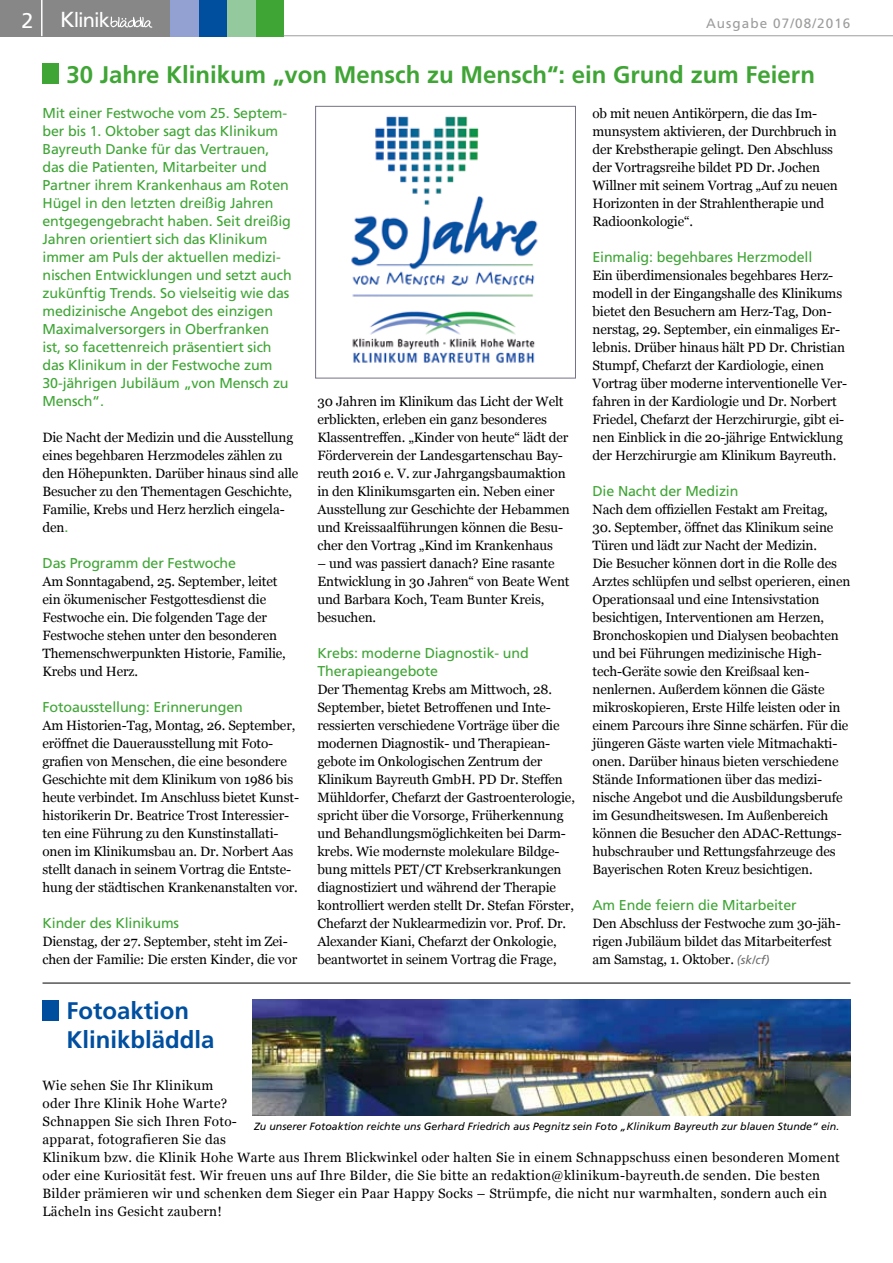
<style>
.page{position:relative;width:893px;height:1263px;background:#fff}
.page>*{position:absolute;margin:0;border:0;box-sizing:border-box;transform-origin:0 0}
.t1{font:700 24px "Frutiger";color:#3fa535}
.t2{font:700 24px/28.8px "Frutiger";color:#004f9f}
.t3{font:20.1px "Frutiger";letter-spacing:-.05em;color:#fff}
.t4{font:14.25px/18px "Frutiger";letter-spacing:-.01em;color:#3fa535}
.t5{font:13.5px/18px "Georgia";letter-spacing:-.01em;color:#000}
.t6{font:13.5px/18px "Georgia";letter-spacing:.02em;color:#000}
.t7{font:13.5px "Frutiger";letter-spacing:.08em;color:#9d9d9c}
.t8{font:italic 10.5px "Frutiger";color:#000}
.s1{font-size:21.3px}
.s2{font-size:21.75px}
.s3{font-family:"Frutiger";font-size:14.25px;color:#3fa535}
.s4{font-family:"Frutiger";font-style:italic;font-size:12px;color:#706f6f}
</style>
<div class="page">
<div style="left:255px;top:0;width:29px;height:36px;background:#3fa535"></div>
<div style="left:198px;top:0;width:29px;height:36px;background:#004f9f"></div>
<div style="left:227px;top:0;width:28px;height:36px;background:#93c99d"></div>
<div style="left:170px;top:0;width:28px;height:36px;background:#93a0d2"></div>
<div style="left:0;top:0;width:170px;height:36px;background:#878787"></div>
<svg style="left:110px;top:17px;width:42px;height:11px"></svg>
<hr style="left:41px;top:0;width:2px;height:36px;background:#fff">
<hr style="left:284px;top:35px;width:609px;height:1px;background:#9d9d9c">
<div style="left:43px;top:64px;width:16px;height:20px;background:#3fa535"></div>
<div style="left:43px;top:1000px;width:16px;height:20px;background:#004f9f"></div>
<hr style="left:43px;top:983px;width:807px;height:1px;background:#000">
<img style="left:351px;top:116px;width:187px;height:247px">
<div style="left:315px;top:106px;width:261px;height:272px;border:1px solid #757187"></div>
<img style="left:252px;top:1000px;width:598px;height:116px">
<h2 class="t3" style="left:22px;top:9px;width:90px"><span class="s1">2</span> <span class="s2">K</span>linik</h2>
<p class="t7" style="left:706px;top:15px;width:146px">Ausgabe 07/08/2016</p>
<h1 class="t1" style="left:67px;top:61px;width:750px">30 Jahre Klinikum „von Mensch zu Mensch“: ein Grund zum Feiern</h1>
<p class="t4" style="left:43px;top:104px;width:251px">Mit einer Festwoche vom 25. Septem&shy;ber bis 1. Oktober sagt das Klinikum Bayreuth Danke für das Vertrauen, das die Patienten, Mitarbeiter und Partner ihrem Krankenhaus am Roten Hügel in den letzten dreißig Jahren entgegengebracht haben. Seit dreißig Jahren orientiert sich das Klinikum immer am Puls der aktuellen medizi&shy;nischen Entwicklungen und setzt auch zukünftig Trends. So vielseitig wie das medizinische Angebot des einzigen Maximalversorgers in Oberfranken<br>ist, so facettenreich präsentiert sich das Klinikum in der Festwoche zum 30-jährigen Jubiläum „von Mensch zu Mensch“.</p>
<p class="t5" style="left:43px;top:428px;width:257px">Die Nacht der Medizin und die Ausstellung eines begehbaren Herzmodeles zählen zu den Höhepunkten. Darüber hinaus sind alle Besucher zu den Thementagen Geschichte, Familie, Krebs und Herz herzlich eingela&shy;den<span class="s3">.</span></p>
<p class="t4" style="left:43px;top:554px;width:195px">Das Programm der Festwoche</p>
<p class="t5" style="left:43px;top:572px;width:245px">Am Sonntagabend, 25. September, leitet ein ökumenischer Festgottesdienst die Festwoche ein. Die folgenden Tage der Festwoche stehen unter den besonderen Themenschwerpunkten Historie, Familie, Krebs und Herz.</p>
<p class="t4" style="left:43px;top:698px;width:202px">Fotoausstellung: Erinnerungen</p>
<p class="t5" style="left:43px;top:716px;width:258px">Am Historien-Tag, Montag, 26. September, eröffnet die Dauerausstellung mit Foto&shy;grafien von Menschen, die eine besondere Geschichte mit dem Klinikum von 1986 bis heute verbindet. Im Anschluss bietet Kunst&shy;historikerin Dr. Beatrice Trost Interessier&shy;ten eine Führung zu den Kunstinstallati&shy;onen im Klinikumsbau an. Dr. Norbert Aas stellt danach in seinem Vortrag die Entste&shy;hung der städtischen Krankenanstalten vor.</p>
<p class="t4" style="left:43px;top:914px;width:138px">Kinder des Klinikums</p>
<p class="t5" style="left:43px;top:932px;width:256px">Dienstag, der 27. September, steht im Zei&shy;chen der Familie: Die ersten Kinder, die vor</p>
<p class="t5" style="left:317px;top:392px;width:254px">30 Jahren im Klinikum das Licht der Welt erblickten, erleben ein ganz besonderes Klassentreffen. „Kinder von heute“ lädt der Förderverein der Landesgartenschau Bay&shy;reuth 2016 e. V. zur Jahrgangsbaumaktion in den Klinikumsgarten ein. Neben einer Ausstellung zur Geschichte der Hebammen und Kreissaalführungen können die Besu&shy;cher den Vortrag „Kind im Krankenhaus</p>
<p class="t5" style="left:317px;top:554px;width:253px">– und was passiert danach? Eine rasante<br>Entwicklung in 30 Jahren“ von Beate Went und Barbara Koch, Team Bunter Kreis, besuchen.</p>
<p class="t4" style="left:317px;top:644px;width:213px">Krebs: moderne Diagnostik- und<br>Therapieangebote</p>
<p class="t5" style="left:317px;top:680px;width:259px">Der Thementag Krebs am Mittwoch, 28.<br>September, bietet Betroffenen und Inte&shy;ressierten verschiedene Vorträge über die modernen Diagnostik- und Therapiean&shy;gebote im Onkologischen Zentrum der Klinikum Bayreuth GmbH. PD Dr. Steffen Mühldorfer, Chefarzt der Gastroenterologie, spricht über die Vorsorge, Früherkennung und Behandlungsmöglichkeiten bei Darm&shy;krebs. Wie modernste molekulare Bildge&shy;bung mittels PET/CT Krebserkrankungen diagnostiziert und während der Therapie kontrolliert werden stellt Dr. Stefan Förster, Chefarzt der Nuklearmedizin vor. Prof. Dr.<br>Alexander Kiani, Chefarzt der Onkologie, beantwortet in seinem Vortrag die Frage,</p>
<p class="t5" style="left:592px;top:104px;width:247px">ob mit neuen Antikörpern, die das Im&shy;munsystem aktivieren, der Durchbruch in der Krebstherapie gelingt. Den Abschluss der Vortragsreihe bildet PD Dr. Jochen Willner mit seinem Vortrag „Auf zu neuen Horizonten in der Strahlentherapie und Radioonkologie“.</p>
<p class="t4" style="left:592px;top:248px;width:221px">Einmalig: begehbares Herzmodell</p>
<p class="t5" style="left:592px;top:266px;width:256px">Ein überdimensionales begehbares Herz&shy;modell in der Eingangshalle des Klinikums bietet den Besuchern am Herz-Tag, Don&shy;nerstag, 29. September, ein einmaliges Er&shy;lebnis. Drüber hinaus hält PD Dr. Christian Stumpf, Chefarzt der Kardiologie, einen Vortrag über moderne interventionelle Ver&shy;fahren in der Kardiologie und Dr. Norbert Friedel, Chefarzt der Herzchirurgie, gibt ei&shy;nen Einblick in die 20-jährige Entwicklung der Herzchirurgie am Klinikum Bayreuth.</p>
<p class="t4" style="left:592px;top:482px;width:148px">Die Nacht der Medizin</p>
<p class="t5" style="left:592px;top:500px;width:237px">Nach dem offiziellen Festakt am Freitag,</p>
<p class="t5" style="left:592px;top:518px;width:259px">30. September, öffnet das Klinikum seine Türen und lädt zur Nacht der Medizin.<br>Die Besucher können dort in die Rolle des Arztes schlüpfen und selbst operieren, einen Operationsaal und eine Intensivstation besichtigen, Interventionen am Herzen, Bronchoskopien und Dialysen beobachten und bei Führungen medizinische High&shy;tech-Geräte sowie den Kreißsaal ken&shy;nenlernen. Außerdem können die Gäste mikroskopieren, Erste Hilfe leisten oder in einem Parcours ihre Sinne schärfen. Für die jüngeren Gäste warten viele Mitmachakti&shy;onen. Darüber hinaus bieten verschiedene Stände Informationen über das medizi&shy;nische Angebot und die Ausbildungsberufe im Gesundheitswesen. Im Außenbereich können die Besucher den ADAC-Rettungs&shy;hubschrauber und Rettungsfahrzeuge des Bayerischen Roten Kreuz besichtigen.</p>
<p class="t4" style="left:592px;top:896px;width:206px">Am Ende feiern die Mitarbeiter</p>
<p class="t5" style="left:592px;top:914px;width:250px">Den Abschluss der Festwoche zum 30-jäh&shy;rigen Jubiläum bildet das Mitarbeiterfest am Samstag, 1. Oktober. <span class="s4">(sk/cf)</span></p>
<h1 class="t2" style="left:67px;top:996px;width:150px">Fotoaktion<br>Klinikbläddla</h1>
<p class="t6" style="left:43px;top:1076px;width:799px">Wie sehen Sie Ihr Klinikum<br>oder Ihre Klinik Hohe Warte?<br>Schnappen Sie sich Ihren Foto-<br>apparat, fotografieren Sie das<br>Klinikum bzw. die Klinik Hohe Warte aus Ihrem Blickwinkel oder halten Sie in einem Schnappschuss einen besonderen Moment oder eine Kuriosität fest. Wir freuen uns auf Ihre Bilder, die Sie bitte an redaktion@klinikum-bayreuth.de senden. Die besten Bilder prämieren wir und schenken dem Sieger ein Paar Happy Socks – Strümpfe, die nicht nur warmhalten, sondern auch ein Lächeln ins Gesicht zaubern!</p>
<p class="t8" style="left:254px;top:1120px;width:587px">Zu unserer Fotoaktion reichte uns Gerhard Friedrich aus Pegnitz sein Foto „Klinikum Bayreuth zur blauen Stunde“ ein.</p>
</div>
